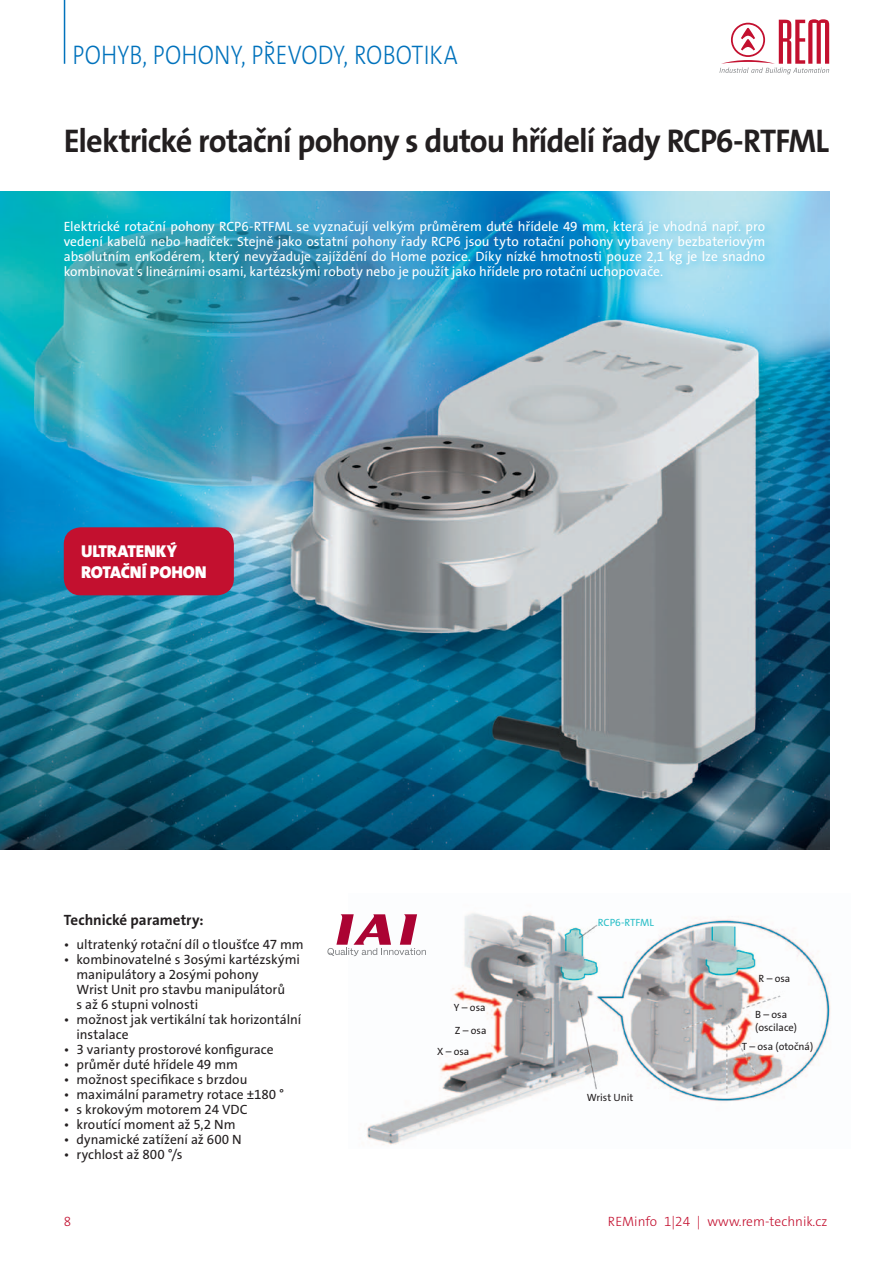
<style>
.page{position:relative;width:893px;height:1263px;background:#fff}
.page>*{position:absolute;margin:0;border:0;box-sizing:border-box;transform-origin:0 0}
.t1{font:700 33px "The Sans Os F";letter-spacing:-.03em;color:#231f20}
.t2{font:300 27px "The Sans Os F";letter-spacing:.005em;color:#0072bc;scale:.85 1}
.t3{font:900 17.25px/20.7px "The Sans Os F";letter-spacing:-.005em;color:#fff}
.t4{font:700 15px "The Sans Os F";color:#231f20}
.t5{font:13.5px/15px "The Sans Os F";color:#231f20}
.t6{font:13.5px/15px "The Sans Os F";color:#fff;text-align:justify}
.t7{font:300 13.5px "The Sans Os F";color:#c3102f}
.t8{font:10.5px/12px "The Sans Os F";color:#231f20}
.t9{font:10.5px "The Sans Os F";color:#2cbfc8}
</style>
<div class="page">
<svg style="left:719px;top:19px;width:110px;height:55px"></svg>
<img style="left:0;top:191px;width:829px;height:659px">
<hr style="left:64px;top:0;width:1px;height:64px;background:#0072bc">
<img style="left:354px;top:913px;width:477px;height:232px">
<div style="left:60px;top:216px;width:715px;height:74px;background:#00aeef;opacity:.55"></div>
<svg style="left:327px;top:914px;width:99px;height:42px"></svg>
<div style="left:64px;top:527px;width:170px;height:68px;background:#c3102f;border-radius:17px"></div>
<h2 class="t2" style="left:72px;top:37px;width:349px">Po hyb, po hony, převo dy, robo</h2>
<h2 class="t2" style="left:412px;top:37px;width:56px">tika</h2>
<h1 class="t1" style="left:64px;top:120px;width:767px">Elektrické rotační pohony s dutou hřídelí řady RCP6-RTFML</h1>
<p class="t6" style="left:64px;top:219px;width:703px">Elektrické rotační pohony RCP6-RTFML se vyznačují velkým průměrem duté hřídele 49 mm, která je vhodná např. pro vedení kabelů nebo hadiček. Stejně jako ostatní pohony řady RCP6 jsou tyto rotační pohony vybaveny bezbateriovým absolutním enkodérem, který nevyžaduje zajíždění do Home pozice. Díky nízké hmotnosti pouze 2,1 kg je lze snadno kombinovat s lineárními osami, kartézskými roboty nebo je použít jako hřídele pro rotační uchopovače.</p>
<p class="t3" style="left:81px;top:541px;width:127px">ULTRATENKÝ<br>ROTAČNÍ POHON</p>
<p class="t4" style="left:64px;top:911px;width:141px">Technické parametry:</p>
<p class="t5" style="left:64px;top:937px;width:241px">• ultratenký rotační díl o tloušťce 47 mm</p>
<p class="t5" style="left:77px;top:952px;width:225px;text-indent:-13px">• kombinovatelné s 3osými kartézskými manipulátory a 2osými pohony<br>Wrist Unit pro stavbu manipulátorů<br>s až 6 stupni volnosti</p>
<p class="t5" style="left:77px;top:1012px;width:226px;text-indent:-13px">• možnost jak vertikální tak horizontální instalace</p>
<p class="t5" style="left:64px;top:1042px;width:211px">• 3 varianty prostorové konfigurace</p>
<p class="t5" style="left:64px;top:1057px;width:176px">• průměr duté hřídele 49 mm</p>
<p class="t5" style="left:64px;top:1072px;width:185px">• možnost specifikace s brzdou</p>
<p class="t5" style="left:64px;top:1087px;width:222px">• maximální parametry rotace ±180 °</p>
<p class="t5" style="left:64px;top:1102px;width:185px">• s krokovým motorem 24 VDC</p>
<p class="t5" style="left:64px;top:1117px;width:173px">• kroutící moment až 5,2 Nm</p>
<p class="t5" style="left:64px;top:1132px;width:180px">• dynamické zatížení až 600 N</p>
<p class="t5" style="left:64px;top:1147px;width:120px">• rychlost až 800 °/s</p>
<p class="t8" style="left:454px;top:1002px;width:33px">Y – osa</p>
<p class="t8" style="left:455px;top:1024px;width:33px">Z – osa</p>
<p class="t8" style="left:437px;top:1045px;width:34px">X – osa</p>
<p class="t9" style="left:598px;top:916px;width:58px">RCP6-RTFML</p>
<p class="t8" style="left:587px;top:1091px;width:48px">Wrist Unit</p>
<p class="t8" style="left:759px;top:973px;width:33px">R – osa</p>
<p class="t8" style="left:755px;top:1009px;width:43px">B – osa (oscilace)</p>
<p class="t8" style="left:742px;top:1040px;width:73px">T – osa (otočná)</p>
<p class="t7" style="left:64px;top:1213px;width:9px">8</p>
<p class="t7" style="left:608px;top:1213px;width:221px">REMinfo 1|24 | www.rem-technik.cz</p>
</div>
